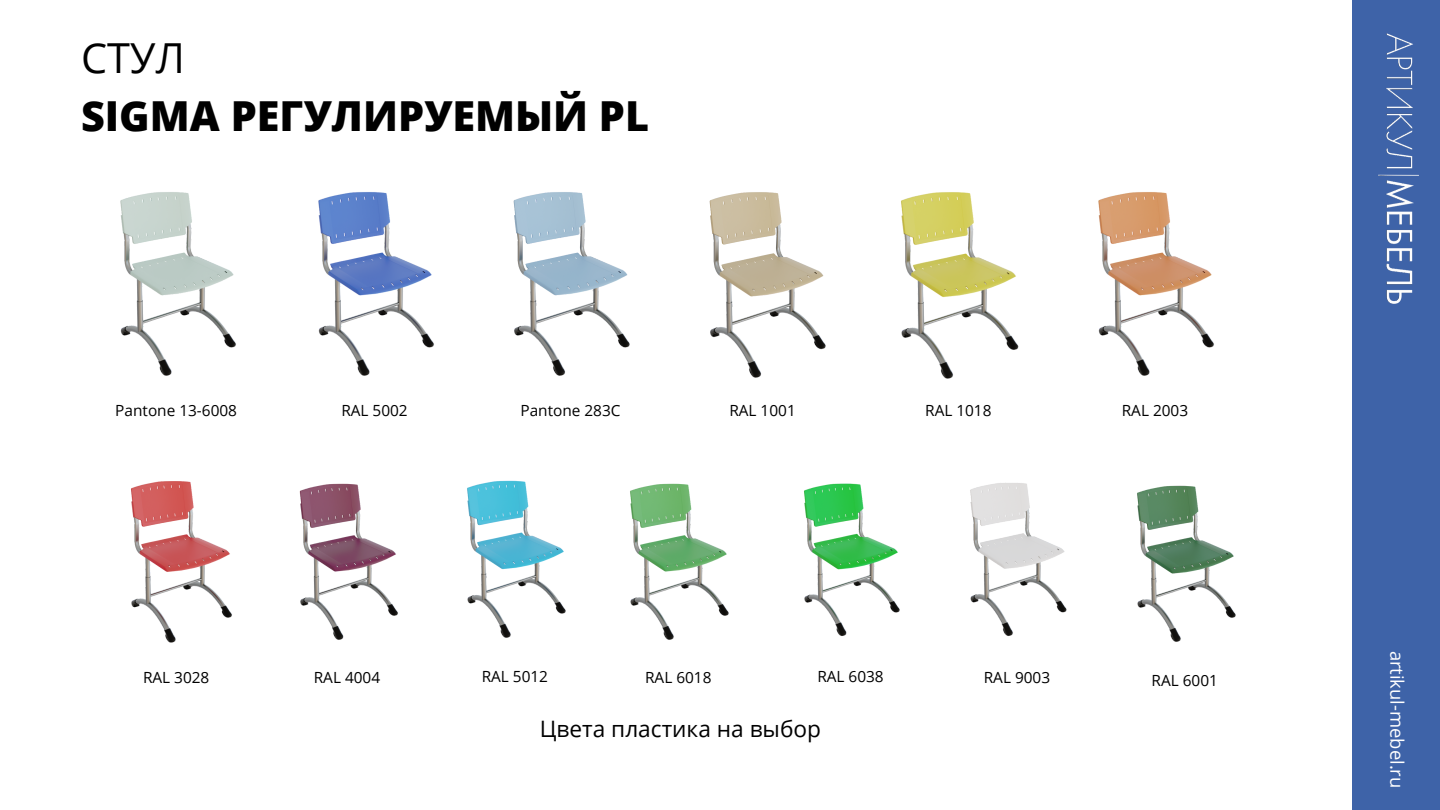
<style>
.page{position:relative;width:1440px;height:810px;background:#fff}
.page>*{position:absolute;margin:0;border:0;box-sizing:border-box;transform-origin:0 0}
.t1{font:800 41.4px "Open Sans";color:#000}
.t2{font:41.4px "Open Sans";color:#000}
.t3{font:22.7px "Open Sans";color:#000}
.t4{font:18.4px "Open Sans";color:#fff}
.t5{font:15.4px "Open Sans";color:#000}
</style>
<div class="page">
<div style="left:1353px;top:0;width:87px;height:810px;background:#3e63a8"></div>
<img style="left:1378px;top:33px;width:40px;height:271px">
<img style="left:120px;top:192px;width:314px;height:184px">
<img style="left:513px;top:192px;width:117px;height:184px">
<img style="left:709px;top:192px;width:117px;height:186px">
<img style="left:901px;top:192px;width:118px;height:187px">
<img style="left:1098px;top:192px;width:116px;height:184px">
<img style="left:131px;top:481px;width:101px;height:162px">
<img style="left:299px;top:483px;width:99px;height:157px">
<img style="left:467px;top:480px;width:99px;height:158px">
<img style="left:1137px;top:485px;width:99px;height:157px">
<img style="left:630px;top:483px;width:99px;height:157px">
<img style="left:804px;top:483px;width:96px;height:153px">
<img style="left:970px;top:483px;width:97px;height:153px">
<p class="t2" style="left:81px;top:29px;width:105px">СТУЛ</p>
<p class="t1" style="left:81px;top:87px;width:570px">SIGMA РЕГУЛИРУЕМЫЙ PL</p>
<p class="t5" style="left:115px;top:400px;width:123px">Pantone 13-6008</p>
<p class="t5" style="left:341px;top:400px;width:68px">RAL 5002</p>
<p class="t5" style="left:520px;top:400px;width:102px">Pantone 283C</p>
<p class="t5" style="left:729px;top:400px;width:68px">RAL 1001</p>
<p class="t5" style="left:925px;top:400px;width:68px">RAL 1018</p>
<p class="t5" style="left:1122px;top:400px;width:68px">RAL 2003</p>
<p class="t5" style="left:143px;top:666px;width:68px">RAL 3028</p>
<p class="t5" style="left:314px;top:666px;width:68px">RAL 4004</p>
<p class="t5" style="left:482px;top:666px;width:68px">RAL 5012</p>
<p class="t5" style="left:645px;top:666px;width:68px">RAL 6018</p>
<p class="t5" style="left:817px;top:666px;width:68px">RAL 6038</p>
<p class="t5" style="left:984px;top:666px;width:68px">RAL 9003</p>
<p class="t5" style="left:1152px;top:669px;width:68px">RAL 6001</p>
<p class="t3" style="left:540px;top:713px;width:283px">Цвета пластика на выбор</p>
<p class="t4" style="left:1410px;top:651px;width:139px;rotate:90deg">artikul-mebel.ru</p>
</div>
